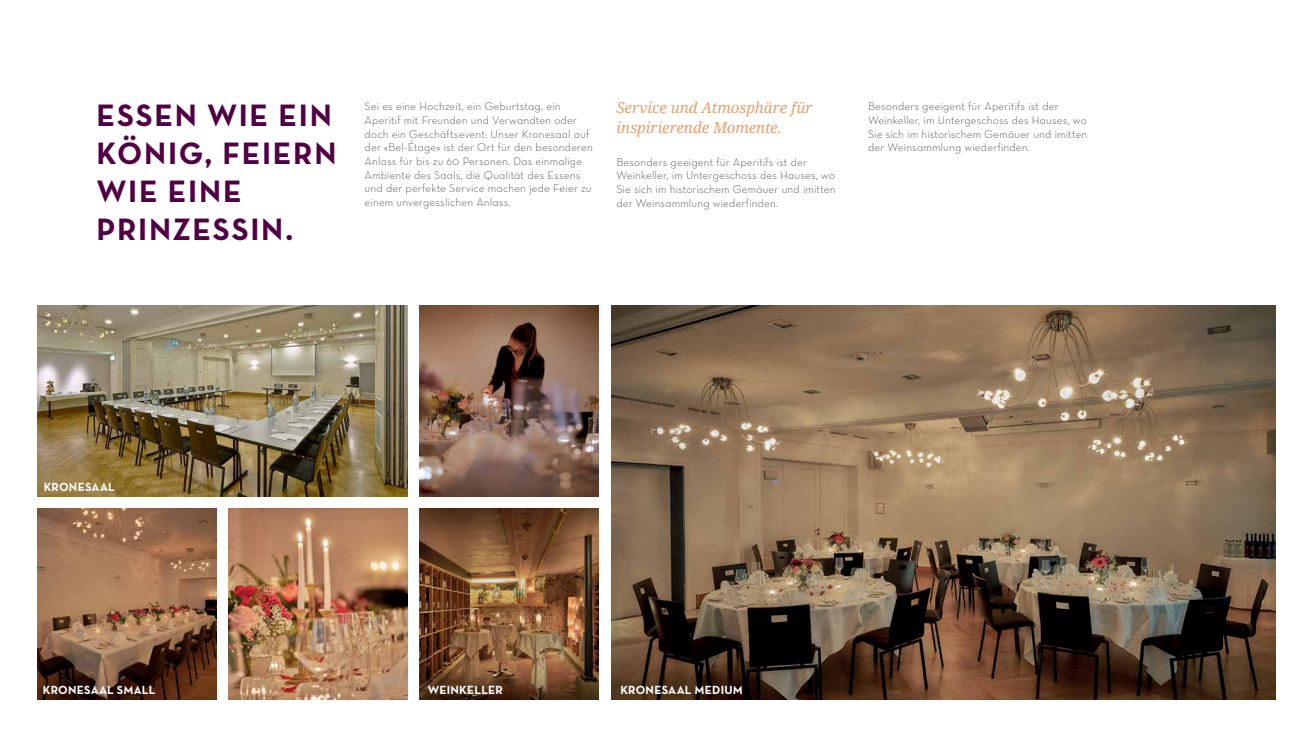
<style>
.page{position:relative;width:1313px;height:737px;background:#fff}
.page>*{position:absolute;margin:0;border:0;box-sizing:border-box;transform-origin:0 0}
.t1{font:31.5px/37.8px "Neutraface Text Bold Alt";letter-spacing:.055em;color:#520046}
.t2{font:italic 15.05px/20.3px "Droid Serif";color:#e89e6c}
.t3{font:11.99px "Neutraface Text Bold Alt";letter-spacing:.015em;color:#fff}
.t4{font:11.38px/13.7px "Neutraface Text Light Alt";letter-spacing:.015em;color:#4d4d4f}
</style>
<div class="page">
<img style="left:37px;top:305px;width:370px;height:191px">
<img style="left:420px;top:305px;width:178px;height:191px">
<img style="left:37px;top:508px;width:179px;height:191px">
<img style="left:228px;top:508px;width:179px;height:191px">
<img style="left:419px;top:508px;width:179px;height:191px">
<img style="left:611px;top:305px;width:664px;height:394px">
<h1 class="t1" style="left:97px;top:96px;width:241px">ESSEN WIE EIN<br>KÖNIG, FEIERN<br>WIE EINE<br>PRINZESSIN.</h1>
<h2 class="t2" style="left:616px;top:97px;width:198px">Service und Atmosphäre für inspirierende Momente.</h2>
<p class="t4" style="left:867px;top:99px;width:221px">Besonders geeigent für Aperitifs ist der Weinkeller, im Untergeschoss des Hauses, wo Sie sich im historischem Gemäuer und imitten der Weinsammlung wiederfinden.</p>
<p class="t4" style="left:364px;top:99px;width:230px">Sei es eine Hochzeit, ein Geburtstag, ein Aperitif mit Freunden und Verwandten oder doch ein Geschäftsevent: Unser Kronesaal auf der «Bel-Étage» ist der Ort für den besonderen Anlass für bis zu 60 Personen. Das einmalige Ambiente des Saals, die Qualität des Essens und der perfekte Service machen jede Feier zu einem unvergesslichen Anlass.</p>
<p class="t4" style="left:616px;top:155px;width:221px">Besonders geeigent für Aperitifs ist der Weinkeller, im Untergeschoss des Hauses, wo Sie sich im historischem Gemäuer und imitten der Weinsammlung wiederfinden.</p>
<p class="t3" style="left:44px;top:479px;width:73px">KRONESAAL</p>
<p class="t3" style="left:43px;top:682px;width:114px">KRONESAAL SMALL</p>
<p class="t3" style="left:427px;top:682px;width:77px">WEINKELLER</p>
<p class="t3" style="left:620px;top:682px;width:124px">KRONESAAL MEDIUM</p>
</div>
